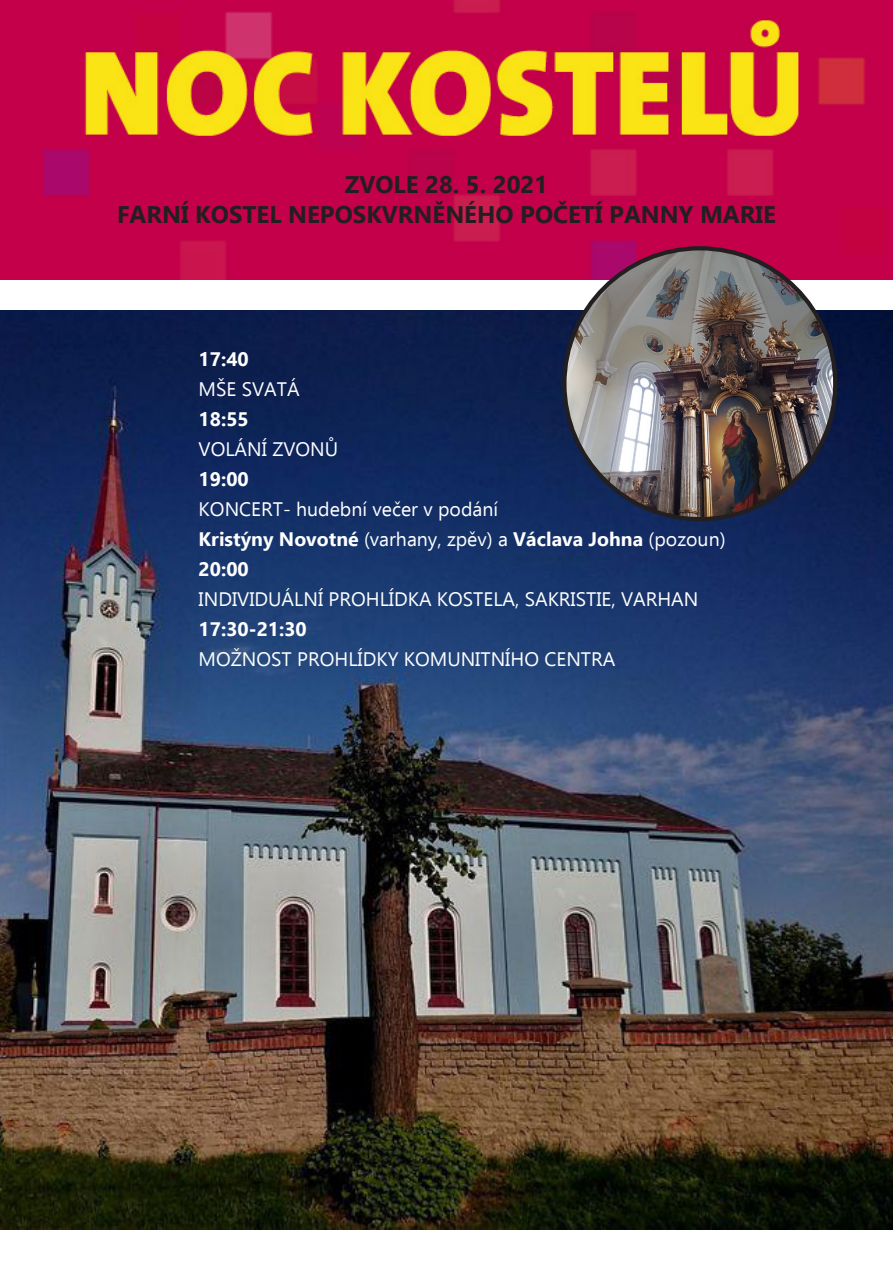
<style>
.page{position:relative;width:893px;height:1263px;background:#fff}
.page>*{position:absolute;margin:0;border:0;box-sizing:border-box;transform-origin:0 0}
.t1{font:700 24px "Ebrima";color:#231f20}
.t2{font:19.5px/30px "Ebrima";color:#fff}
.t3{font:700 19.5px "Ebrima";color:#fff}
.s1{font-weight:700}
</style>
<div class="page">
<img style="left:0;top:0;width:893px;height:279px">
<img style="left:0;top:311px;width:893px;height:918px">
<img style="left:564px;top:248px;width:271px;height:271px;border-radius:134px">
<p class="t1" style="left:345px;top:166px;width:205px">ZVOLE 28. 5. 2021</p>
<p class="t1" style="left:117px;top:196px;width:660px">FARNÍ KOSTEL NEPOSKVRNĚNÉHO POČETÍ PANNY MARIE</p>
<p class="t3" style="left:199px;top:343px;width:52px">17:40</p>
<p class="t2" style="left:199px;top:373px;width:102px">MŠE SVATÁ</p>
<p class="t3" style="left:199px;top:403px;width:52px">18:55</p>
<p class="t2" style="left:199px;top:433px;width:141px">VOLÁNÍ ZVONŮ</p>
<p class="t3" style="left:199px;top:463px;width:52px">19:00</p>
<p class="t2" style="left:199px;top:493px;width:528px">KONCERT- hudební večer v podání<br><span class="s1">Kristýny Novotné</span> (varhany, zpěv) a <span class="s1">Václava Johna</span> (pozoun)</p>
<p class="t3" style="left:199px;top:553px;width:52px">20:00</p>
<p class="t2" style="left:199px;top:583px;width:501px">INDIVIDUÁLNÍ PROHLÍDKA KOSTELA, SAKRISTIE, VARHAN</p>
<p class="t3" style="left:199px;top:613px;width:110px">17:30-21:30</p>
<p class="t2" style="left:199px;top:643px;width:418px">MOŽNOST PROHLÍDKY KOMUNITNÍHO CENTRA</p>
</div>
